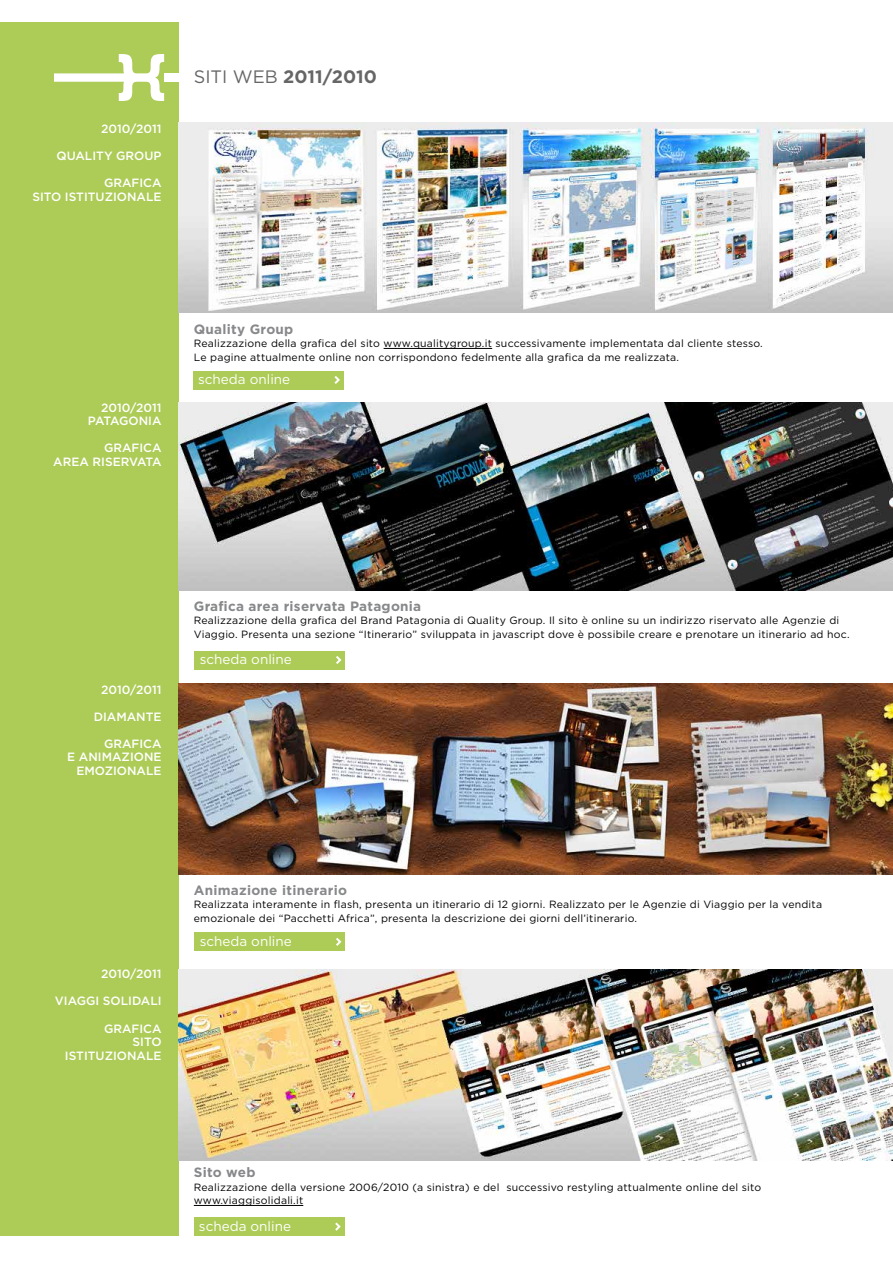
<style>
.page{position:relative;width:893px;height:1263px;background:#fff}
.page>*{position:absolute;margin:0;border:0;box-sizing:border-box;transform-origin:0 0}
.t1{font:700 18px "Gotham";color:#666}
.t2{font:700 13.5px "Gotham";letter-spacing:.02em;color:#87888a}
.t3{font:13.5px "Gotham";color:#fff}
.t4{font:500 12px/13.5px "Gotham";color:#fff;text-align:right}
.t5{font:10.5px/13.5px "Gotham";letter-spacing:.02em;color:#000}
.s1{font-weight:400}
</style>
<div class="page">
<div style="left:0;top:23px;width:179px;height:1213px;background:#adcb57"></div>
<div style="left:164px;top:73px;width:15px;height:9px;background:#fff"></div>
<svg style="left:54px;top:54px;width:110px;height:47px"></svg>
<img style="left:179px;top:402px;width:714px;height:188px">
<hr style="left:384px;top:348px;width:108px;height:1px;background:#000">
<hr style="left:194px;top:1205px;width:109px;height:1px;background:#000">
<img style="left:179px;top:684px;width:714px;height:191px">
<img style="left:179px;top:969px;width:714px;height:191px">
<img style="left:179px;top:122px;width:714px;height:191px">
<div style="left:193px;top:371px;width:150px;height:18px;background:#adcb57"></div>
<svg style="left:334px;top:376px;width:6px;height:8px"></svg>
<div style="left:195px;top:651px;width:150px;height:18px;background:#adcb57"></div>
<svg style="left:336px;top:656px;width:5px;height:8px"></svg>
<div style="left:195px;top:932px;width:150px;height:19px;background:#adcb57"></div>
<svg style="left:336px;top:938px;width:5px;height:8px"></svg>
<div style="left:194px;top:1217px;width:150px;height:19px;background:#adcb57"></div>
<svg style="left:335px;top:1222px;width:6px;height:9px"></svg>
<p class="t4" style="left:101px;top:122px;width:62px">2010/2011</p>
<p class="t4" style="left:57px;top:149px;width:107px">QUALITY GROUP</p>
<p class="t4" style="left:32px;top:176px;width:131px">GRAFICA<br>SITO ISTITUZIONALE</p>
<h1 class="t1" style="left:194px;top:65px;width:185px"><span class="s1">SITI WEB</span> 2011/2010</h1>
<p class="t4" style="left:88px;top:401px;width:75px">2010/2011<br>PATAGONIA</p>
<p class="t4" style="left:53px;top:441px;width:110px">GRAFICA<br>AREA RISERVATA</p>
<p class="t2" style="left:194px;top:320px;width:101px">Quality Group</p>
<p class="t5" style="left:194px;top:337px;width:571px">Realizzazione della grafica del sito www.qualitygroup.it successivamente implementata dal cliente stesso.<br>Le pagine attualmente online non corrispondono fedelmente alla grafica da me realizzata.</p>
<p class="t3" style="left:198px;top:371px;width:94px">scheda online</p>
<p class="t4" style="left:101px;top:682px;width:62px">2010/2011</p>
<p class="t4" style="left:94px;top:709px;width:69px">DIAMANTE</p>
<p class="t4" style="left:67px;top:736px;width:96px">GRAFICA<br>E ANIMAZIONE<br>EMOZIONALE</p>
<p class="t2" style="left:194px;top:597px;width:229px">Grafica area riservata Patagonia</p>
<p class="t5" style="left:194px;top:613px;width:657px">Realizzazione della grafica del Brand Patagonia di Quality Group. Il sito è online su un indirizzo riservato alle Agenzie di<br>Viaggio. Presenta una sezione “Itinerario” sviluppata in javascript dove è possibile creare e prenotare un itinerario ad hoc.</p>
<p class="t3" style="left:200px;top:651px;width:94px">scheda online</p>
<p class="t4" style="left:101px;top:967px;width:62px">2010/2011</p>
<p class="t4" style="left:55px;top:994px;width:108px">VIAGGI SOLIDALI</p>
<p class="t4" style="left:65px;top:1021px;width:98px">GRAFICA<br>SITO<br>ISTITUZIONALE</p>
<p class="t2" style="left:194px;top:881px;width:155px">Animazione itinerario</p>
<p class="t5" style="left:194px;top:898px;width:630px">Realizzata interamente in flash, presenta un itinerario di 12 giorni. Realizzato per le Agenzie di Viaggio per la vendita emozionale dei “Pacchetti Africa”, presenta la descrizione dei giorni dell’itinerario.</p>
<p class="t3" style="left:200px;top:933px;width:94px">scheda online</p>
<p class="t2" style="left:194px;top:1164px;width:63px">Sito web</p>
<p class="t5" style="left:194px;top:1180px;width:569px">Realizzazione della versione 2006/2010 (a sinistra) e del successivo restyling attualmente online del sito www.viaggisolidali.it</p>
<p class="t3" style="left:199px;top:1217px;width:94px">scheda online</p>
</div>
